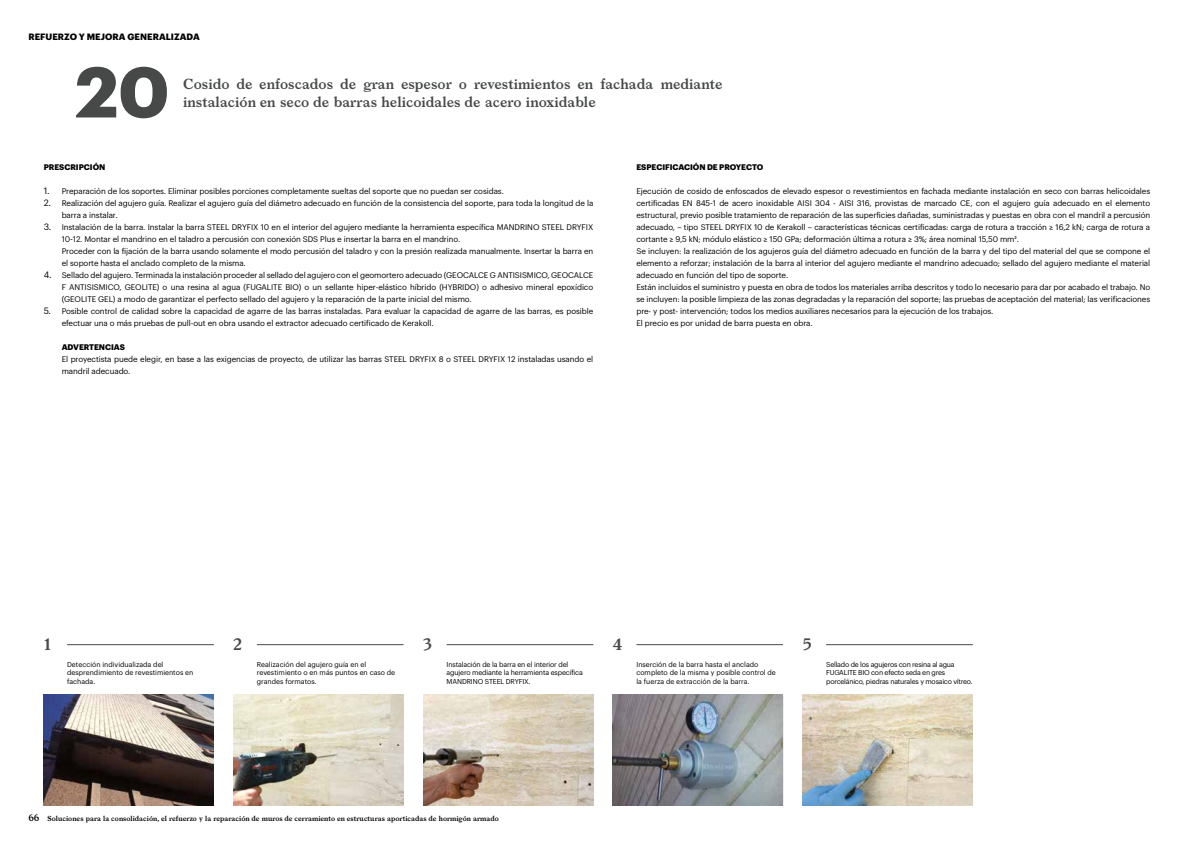
<style>
.page{position:relative;width:1191px;height:842px;background:#fff}
.page>*{position:absolute;margin:0;border:0;box-sizing:border-box;transform-origin:0 0}
.t1{font:700 70px "Graphik";color:#474949}
.t2{font:600 16px "Larish Neue";color:#474949}
.t3{font:600 14px/18px "Larish Neue";color:#474949}
.t4{font:700 9px "Graphik";letter-spacing:.005em;color:#000}
.t5{font:8px/12px "Graphik";letter-spacing:-.01em;color:#000}
.t6{font:700 8px "Graphik";letter-spacing:-.005em;color:#000}
.t7{font:7px/8.4px "Graphik";letter-spacing:-.005em;color:#000}
.t8{font:600 7px "Larish Neue";color:#000}
.t9{font:7px/8.4px "Graphik";letter-spacing:-.03em;color:#000}
.s1{font-size:9px}
</style>
<div class="page">
<hr style="left:67px;top:644px;width:147px;height:1px;background:#474949">
<hr style="left:257px;top:644px;width:146px;height:1px;background:#474949">
<hr style="left:446px;top:644px;width:147px;height:1px;background:#474949">
<hr style="left:636px;top:644px;width:147px;height:1px;background:#474949">
<hr style="left:826px;top:644px;width:147px;height:1px;background:#474949">
<img style="left:613px;top:695px;width:169px;height:110px">
<img style="left:44px;top:695px;width:170px;height:110px">
<img style="left:233px;top:695px;width:170px;height:110px">
<img style="left:423px;top:695px;width:170px;height:110px">
<img style="left:802px;top:695px;width:171px;height:110px">
<p class="t4" style="left:28px;top:30px;width:173px">REFUERZO Y MEJORA GENERALIZADA</p>
<h3 class="t3" style="left:183px;top:74px;width:541px">Cosido de enfoscados de gran espesor o revestimientos en fachada mediante instalación en seco de barras helicoidales de acero inoxidable</h3>
<h1 class="t1" style="left:75px;top:38px;width:95px">20</h1>
<p class="t6" style="left:44px;top:161px;width:63px">PRESCRIPCIÓN</p>
<p class="t5" style="left:44px;top:184px;width:462px"><span class="s1">1.</span> Preparación de los soportes. Eliminar posibles porciones completamente sueltas del soporte que no puedan ser cosidas.</p>
<p class="t5" style="left:62px;top:196px;width:533px;text-indent:-18px"><span class="s1">2.</span> Realización del agujero guía. Realizar el agujero guía del diámetro adecuado en función de la consistencia del soporte, para toda la longitud de la barra a instalar.</p>
<p class="t5" style="left:62px;top:220px;width:533px;text-indent:-18px"><span class="s1">3.</span> Instalación de la barra. Instalar la barra STEEL DRYFIX 10 en el interior del agujero mediante la herramienta específica MANDRINO STEEL DRYFIX 10-12. Montar el mandrino en el taladro a percusión con conexión SDS Plus e insertar la barra en el mandrino.<br>Proceder con la fijación de la barra usando solamente el modo percusión del taladro y con la presión realizada manualmente. Insertar la barra en el soporte hasta el anclado completo de la misma.</p>
<p class="t5" style="left:62px;top:268px;width:533px;text-align:justify;text-indent:-18px"><span class="s1">4.</span> Sellado del agujero. Terminada la instalación proceder al sellado del agujero con el geomortero adecuado (GEOCALCE G ANTISISMICO, GEOCALCE F ANTISISMICO, GEOLITE) o una resina al agua (FUGALITE BIO) o un sellante hiper-elástico híbrido (HYBRIDO) o adhesivo mineral epoxídico (GEOLITE GEL) a modo de garantizar el perfecto sellado del agujero y la reparación de la parte inicial del mismo.</p>
<p class="t5" style="left:62px;top:304px;width:533px;text-indent:-18px"><span class="s1">5.</span> Posible control de calidad sobre la capacidad de agarre de las barras instaladas. Para evaluar la capacidad de agarre de las barras, es posible efectuar una o más pruebas de pull-out en obra usando el extractor adecuado certificado de Kerakoll.</p>
<p class="t6" style="left:62px;top:341px;width:65px">ADVERTENCIAS</p>
<p class="t5" style="left:62px;top:352px;width:533px">El proyectista puede elegir, en base a las exigencias de proyecto, de utilizar las barras STEEL DRYFIX 8 o STEEL DRYFIX 12 instaladas usando el mandril adecuado.</p>
<p class="t6" style="left:636px;top:161px;width:128px">ESPECIFICACIÓN DE PROYECTO</p>
<p class="t5" style="left:636px;top:184px;width:515px">Ejecución de cosido de enfoscados de elevado espesor o revestimientos en fachada mediante instalación en seco con barras helicoidales certificadas EN 845-1 de acero inoxidable AISI 304 - AISI 316, provistas de marcado CE, con el agujero guía adecuado en el elemento estructural, previo posible tratamiento de reparación de las superficies dañadas, suministradas y puestas en obra con el mandril a percusión adecuado, – tipo STEEL DRYFIX 10 de Kerakoll – características técnicas certificadas: carga de rotura a tracción ≥ 16,2 kN; carga de rotura a cortante ≥ 9,5 kN; módulo elástico ≥ 150 GPa; deformación última a rotura ≥ 3%; área nominal 15,50 mm2.<br>Se incluyen: la realización de los agujeros guía del diámetro adecuado en función de la barra y del tipo del material del que se compone el elemento a reforzar; instalación de la barra al interior del agujero mediante el mandrino adecuado; sellado del agujero mediante el material adecuado en función del tipo de soporte.<br>Están incluidos el suministro y puesta en obra de todos los materiales arriba descritos y todo lo necesario para dar por acabado el trabajo. No se incluyen: la posible limpieza de las zonas degradadas y la reparación del soporte; las pruebas de aceptación del material; las verificaciones pre- y post- intervención; todos los medios auxiliares necesarios para la ejecución de los trabajos.<br>El precio es por unidad de barra puesta en obra.</p>
<h2 class="t2" style="left:44px;top:632px;width:9px">1</h2>
<h2 class="t2" style="left:233px;top:632px;width:10px">2</h2>
<h2 class="t2" style="left:423px;top:632px;width:11px">3</h2>
<h2 class="t2" style="left:613px;top:632px;width:11px">4</h2>
<h2 class="t2" style="left:802px;top:632px;width:10px">5</h2>
<p class="t7" style="left:257px;top:660px;width:140px">Realización del agujero guía en el revestimiento o en más puntos en caso de grandes formatos.</p>
<p class="t7" style="left:67px;top:660px;width:128px">Detección individualizada del desprendimiento de revestimientos en fachada.</p>
<p class="t7" style="left:446px;top:660px;width:138px">Instalación de la barra en el interior del agujero mediante la herramienta específica<br>MANDRINO STEEL DRYFIX.</p>
<p class="t7" style="left:636px;top:660px;width:141px">Inserción de la barra hasta el anclado completo de la misma y posible control de la fuerza de extracción de la barra.</p>
<p class="t9" style="left:826px;top:660px;width:148px">Sellado de los agujeros con resina al agua<br>FUGALITE BIO con efecto seda en gres porcelánico, piedras naturales y mosaico vítreo.</p>
<p class="t8" style="left:28px;top:813px;width:472px"><span class="s1">66</span> Soluciones para la consolidación, el refuerzo y la reparación de muros de cerramiento en estructuras aporticadas de hormigón armado</p>
</div>
